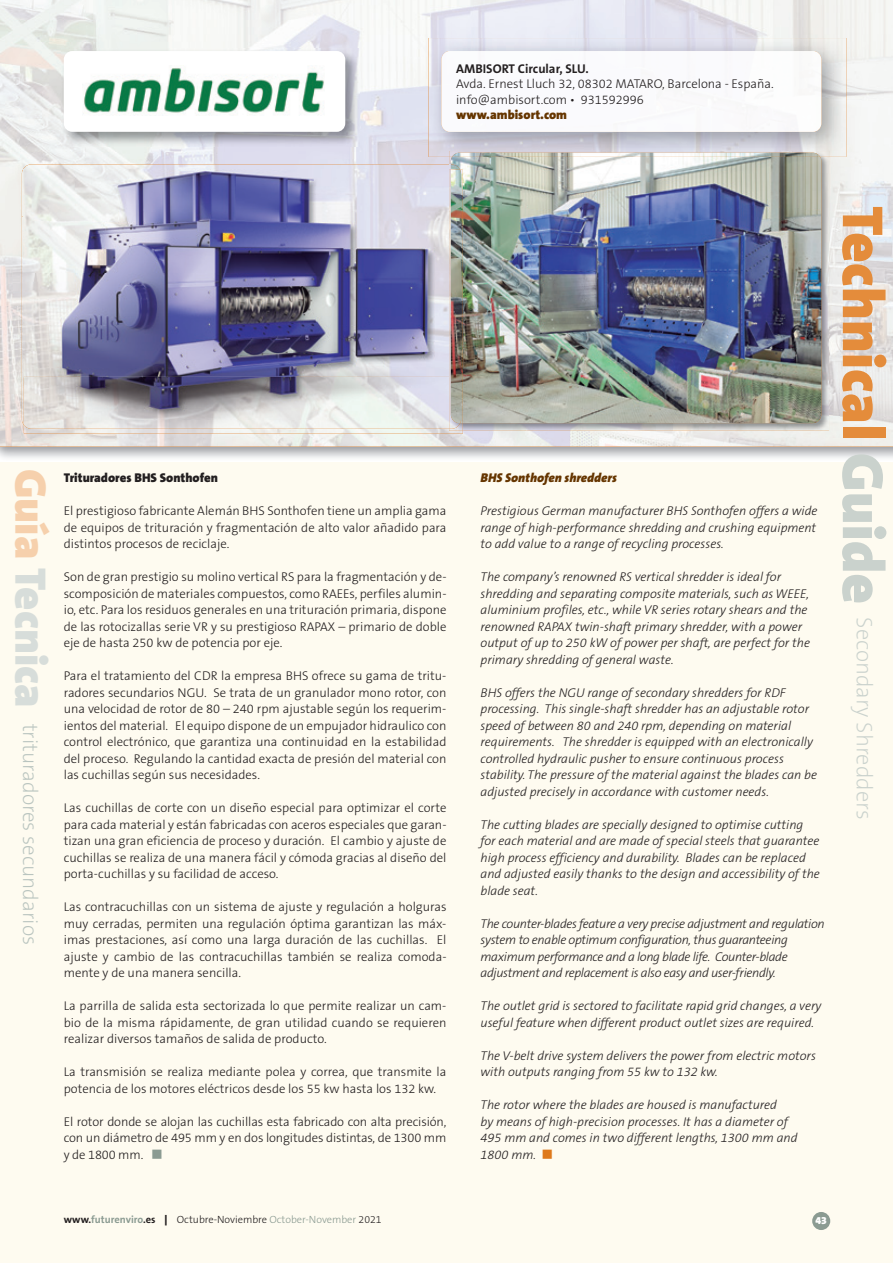
<style>
.page{position:relative;width:893px;height:1263px;background:#fff}
.page>*{position:absolute;margin:0;border:0;box-sizing:border-box;transform-origin:0 0}
.t1{font:900 58.5px "The Sans B9";color:#e48c3b}
.t2{font:200 22.5px "The Sans B2";color:#cad2cd}
.t3{font:200 21px "The Sans B2";color:#b9c4bf}
.t4{font:300 12.75px/16.5px "The Sans B3";color:#231f20;text-align:justify}
.t5{font:italic 300 12.75px/16.5px "The Sans B3";color:#231f20}
.t6{font:italic 300 12.75px/16.5px "The Sans B3";letter-spacing:-.025em;color:#231f20}
.t7{font:900 12.75px "The Sans B9";color:#231f20}
.t8{font:italic 900 12.75px "The Sans B9";color:#653500}
.t9{font:700 12.75px "The Sans B7";color:#231f20}
.t10{font:900 12.75px "The Sans B9";color:#653500}
.t11{font:300 10.5px "The Sans B3";color:#231f20}
.t12{font:900 10.5px "The Sans B9";color:#fff}
.s1{font-family:"The Sans B9";font-weight:900;font-size:44.4px;color:#f6d0ac}
.s2{font-family:"The Sans B9";font-weight:900;font-size:44.4px;color:#d7ddda}
.s3{color:#8b9b92}
.s4{color:#de791b}
.s5{color:#cad2cd}
.s6{font-family:"The Sans B7";font-weight:700}
.s7{font-family:"The Sans B7";font-weight:700;color:#8b9b92}
.s8{font-family:"The Sans B9";font-weight:900}
</style>
<div class="page">
<div style="left:0;top:462px;width:893px;height:801px;background:#fefbf0"></div>
<div style="left:812px;top:1212px;width:18px;height:18px;background:#8b9b92;border-radius:50%"></div>
<img style="left:0;top:0;width:893px;height:446px">
<img style="left:449px;top:157px;width:380px;height:274px">
<img style="left:451px;top:157px;width:370px;height:266px">
<img style="left:61px;top:49px;width:299px;height:97px">
<div style="left:64px;top:51px;width:281px;height:81px;background:#fff;border-radius:9px"></div>
<img style="left:84px;top:68px;width:240px;height:46px">
<img style="left:429px;top:38px;width:417px;height:119px">
<img style="left:449px;top:151px;width:380px;height:6px">
<img style="left:441px;top:51px;width:380px;height:81px">
<img style="left:24px;top:429px;width:439px;height:5px">
<img style="left:449px;top:423px;width:14px;height:8px">
<img style="left:460px;top:170px;width:3px;height:253px">
<img style="left:22px;top:164px;width:427px;height:52px">
<img style="left:22px;top:216px;width:2px;height:209px">
<svg style="left:449px;top:164px;width:11px;height:6px"></svg>
<img style="left:24px;top:170px;width:436px;height:259px">
<img style="left:236px;top:170px;width:213px;height:207px">
<img style="left:24px;top:377px;width:425px;height:52px">
<p class="t9" style="left:456px;top:62px;width:134px">AMBISORT Circular, SLU.</p>
<p class="t4" style="left:456px;top:77px;width:319px;line-height:15.3px">Avda. Ernest Lluch 32, 08302 MATARO, Barcelona - España. info@ambisort.com • 931592996</p>
<p class="t10" style="left:456px;top:108px;width:113px">www.ambisort.com</p>
<h3 class="t3" style="left:41px;top:469px;width:478px;rotate:90deg"><span class="s1">Guía</span> <span class="s2">Tecnica</span> trituradores secundarios</h3>
<p class="t7" style="left:64px;top:471px;width:156px">Trituradores BHS Sonthofen</p>
<p class="t4" style="left:64px;top:503px;width:384px">El prestigioso fabricante Alemán BHS Sonthofen tiene un amplia gama de equipos de trituración y fragmentación de alto valor añadido para distintos procesos de reciclaje.</p>
<p class="t4" style="left:64px;top:569px;width:384px">Son de gran prestigio su molino vertical RS para la fragmentación y de&shy;scomposición de materiales compuestos, como RAEEs, perfiles alumin&shy;io, etc. Para los residuos generales en una trituración primaria, dispone de las rotocizallas serie VR y su prestigioso RAPAX – primario de doble eje de hasta 250 kw de potencia por eje.</p>
<p class="t4" style="left:64px;top:668px;width:384px">Para el tratamiento del CDR la empresa BHS ofrece su gama de tritu&shy;radores secundarios NGU. Se trata de un granulador mono rotor, con una velocidad de rotor de 80 – 240 rpm ajustable según los requerim&shy;ientos del material. El equipo dispone de un empujador hidraulico con control electrónico, que garantiza una continuidad en la estabilidad del proceso. Regulando la cantidad exacta de presión del material con las cuchillas según sus necesidades.</p>
<p class="t4" style="left:64px;top:800px;width:384px">Las cuchillas de corte con un diseño especial para optimizar el corte para cada material y están fabricadas con aceros especiales que garan&shy;tizan una gran eficiencia de proceso y duración. El cambio y ajuste de cuchillas se realiza de una manera fácil y cómoda gracias al diseño del porta-cuchillas y su facilidad de acceso.</p>
<p class="t4" style="left:64px;top:899px;width:384px">Las contracuchillas con un sistema de ajuste y regulación a holguras muy cerradas, permiten una regulación óptima garantizan las máx&shy;imas prestaciones, así como una larga duración de las cuchillas. El ajuste y cambio de las contracuchillas también se realiza comoda&shy;mente y de una manera sencilla.</p>
<p class="t4" style="left:64px;top:998px;width:384px">La parrilla de salida esta sectorizada lo que permite realizar un cam&shy;bio de la misma rápidamente, de gran utilidad cuando se requieren realizar diversos tamaños de salida de producto.</p>
<p class="t4" style="left:64px;top:1064px;width:384px">La transmisión se realiza mediante polea y correa, que transmite la potencia de los motores eléctricos desde los 55 kw hasta los 132 kw.</p>
<p class="t4" style="left:64px;top:1114px;width:384px">El rotor donde se alojan las cuchillas esta fabricado con alta precisión, con un diámetro de 495 mm y en dos longitudes distintas, de 1300 mm y de 1800 mm. <span class="s3">■</span></p>
<p class="t8" style="left:480px;top:471px;width:138px">BHS Sonthofen shredders</p>
<p class="t5" style="left:480px;top:503px;width:338px;text-align:justify">Prestigious German manufacturer BHS Sonthofen offers a wide range of high-performance shredding and crushing equipment to add value to a range of recycling processes.</p>
<p class="t5" style="left:480px;top:569px;width:331px">The company’s renowned RS vertical shredder is ideal for shredding and separating composite materials, such as WEEE, aluminium profiles, etc., while VR series rotary shears and the renowned RAPAX twin-shaft primary shredder, with a power output of up to 250 kW of power per shaft, are perfect for the primary shredding of general waste.</p>
<p class="t5" style="left:480px;top:685px;width:338px">BHS offers the NGU range of secondary shredders for RDF processing. This single-shaft shredder has an adjustable rotor speed of between 80 and 240 rpm, depending on material requirements. The shredder is equipped with an electronically controlled hydraulic pusher to ensure continuous process stability. The pressure of the material against the blades can be adjusted precisely in accordance with customer needs.</p>
<p class="t5" style="left:480px;top:817px;width:341px">The cutting blades are specially designed to optimise cutting for each material and are made of special steels that guarantee high process efficiency and durability. Blades can be replaced and adjusted easily thanks to the design and accessibility of the blade seat.</p>
<p class="t6" style="left:480px;top:916px;width:346px">The counter-blades feature a very precise adjustment and regulation system to enable optimum configuration, thus guaranteeing maximum performance and a long blade life. Counter-blade adjustment and replacement is also easy and user-friendly.</p>
<p class="t5" style="left:480px;top:998px;width:343px">The outlet grid is sectored to facilitate rapid grid changes, a very useful feature when different product outlet sizes are required.</p>
<p class="t5" style="left:480px;top:1048px;width:337px">The V-belt drive system delivers the power from electric motors with outputs ranging from 55 kw to 132 kw.</p>
<p class="t5" style="left:480px;top:1097px;width:318px">The rotor where the blades are housed is manufactured<br>by means of high-precision processes. It has a diameter of 495 mm and comes in two different lengths, 1300 mm and 1800 mm. <span class="s4">■</span></p>
<h1 class="t1" style="left:894px;top:206px;width:399px;rotate:90deg">Technical <span class="s5">Guide</span></h1>
<h2 class="t2" style="left:876px;top:617px;width:204px;rotate:90deg">Secondary Shredders</h2>
<p class="t11" style="left:64px;top:1214px;width:319px"><span class="s6">www.</span><span class="s7">futurenviro</span><span class="s6">.es</span> <span class="s8">|</span> Octubre-Noviembre <span class="s3">October-November</span> 2021</p>
<p class="t12" style="left:815px;top:1215px;width:13px">43</p>
</div>
